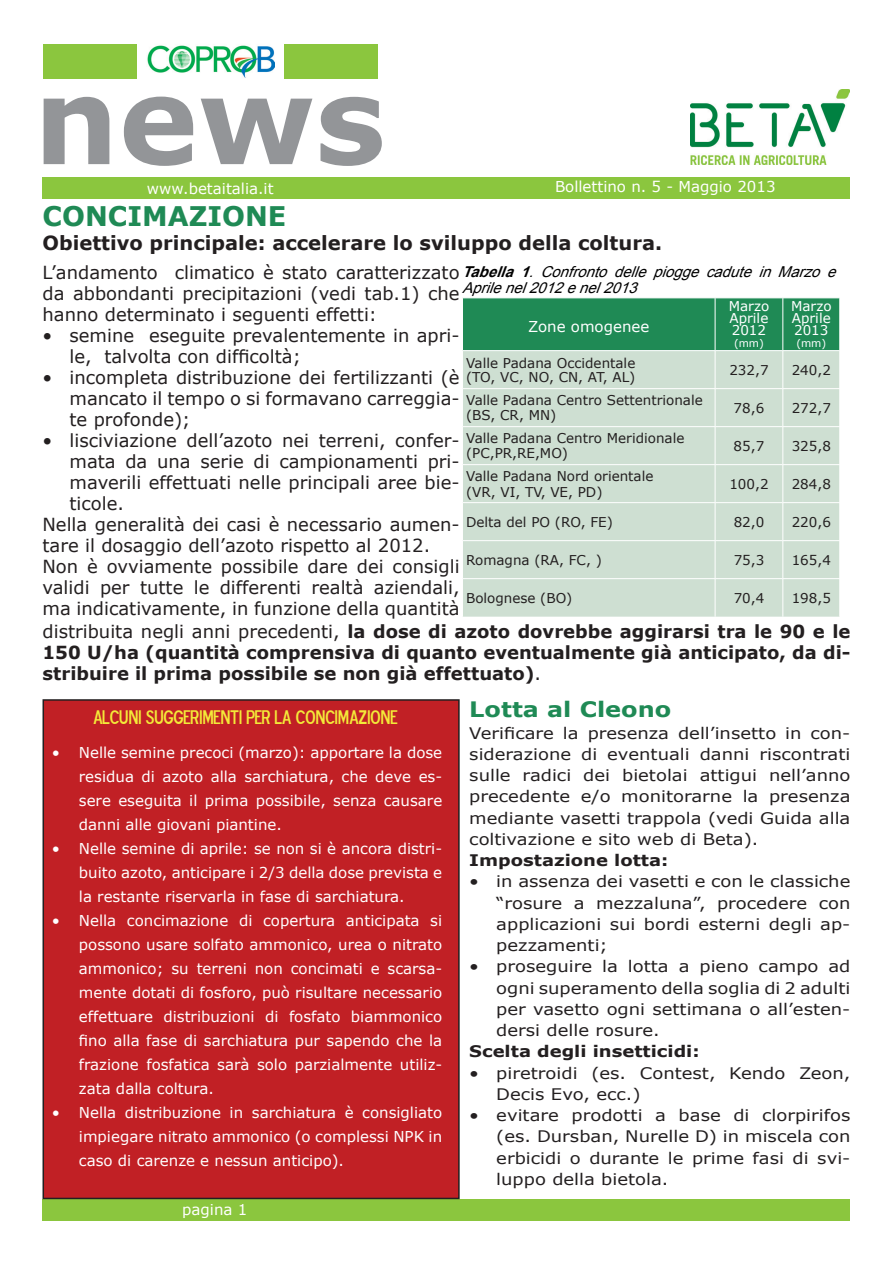
<style>
.page{position:relative;width:893px;height:1263px;background:#fff}
.page>*{position:absolute;margin:0;border:0;box-sizing:border-box;transform-origin:0 0}
.t1{font:700 119.4px "Verdana";color:#939598}
.t2{font:700 27px "Verdana";color:#1f8a55}
.t3{font:700 21.3px "Verdana";color:#1f8a55;scale:1.13 1}
.t4{font:700 19.5px "Verdana";color:#231f20}
.t5{font:19.5px "Blue Highway D Type";color:#f3ea39}
.t6{font:18px/21px "Verdana";color:#231f20;text-align:justify}
.t7{font:700 18px/21px "Verdana";color:#231f20;text-align:justify}
.t8{font:15.9px/21.3px "Verdana";color:#231f20;text-align:justify;scale:1.13 1}
.t9{font:700 15.9px "Verdana";color:#231f20;scale:1.13 1}
.t10{font:15px/24px "Verdana";color:#fff;text-align:justify}
.t11{font:italic 15px/16.5px "Arial";color:#000}
.t12{font:13.5px/15px "Verdana";color:#231f20}
.t13{font:13.5px/12px "Verdana";color:#fff;text-align:justify}
.t14{font:10.5px "Verdana";color:#fff}
.s1{font-weight:700}
.s2{font-weight:400}
</style>
<div class="page">
<div style="left:43px;top:44px;width:93px;height:34px;background:#8bc63e"></div>
<div style="left:284px;top:44px;width:94px;height:34px;background:#8bc63e"></div>
<img style="left:690px;top:90px;width:159px;height:74px">
<img style="left:147px;top:45px;width:127px;height:33px">
<div style="left:43px;top:177px;width:807px;height:21px;background:#8bc63e"></div>
<div style="left:43px;top:1199px;width:807px;height:21px;background:#8bc63e"></div>
<div style="left:463px;top:299px;width:376px;height:51px;background:#1f8a55"></div>
<div style="left:463px;top:351px;width:376px;height:266px;background:#cedfd2"></div>
<hr style="left:715px;top:351px;width:1px;height:37px;background:#fff">
<hr style="left:783px;top:351px;width:1px;height:37px;background:#fff">
<hr style="left:462px;top:388px;width:253px;height:1px;background:#fff">
<hr style="left:715px;top:388px;width:68px;height:1px;background:#fff">
<hr style="left:715px;top:389px;width:1px;height:37px;background:#fff">
<hr style="left:783px;top:388px;width:57px;height:1px;background:#fff">
<hr style="left:783px;top:389px;width:1px;height:37px;background:#fff">
<hr style="left:462px;top:426px;width:253px;height:1px;background:#fff">
<hr style="left:715px;top:426px;width:68px;height:1px;background:#fff">
<hr style="left:715px;top:427px;width:1px;height:37px;background:#fff">
<hr style="left:783px;top:426px;width:57px;height:1px;background:#fff">
<hr style="left:783px;top:427px;width:1px;height:37px;background:#fff">
<hr style="left:462px;top:464px;width:253px;height:1px;background:#fff">
<hr style="left:715px;top:464px;width:68px;height:1px;background:#fff">
<hr style="left:715px;top:465px;width:1px;height:37px;background:#fff">
<hr style="left:783px;top:464px;width:57px;height:1px;background:#fff">
<hr style="left:783px;top:465px;width:1px;height:37px;background:#fff">
<hr style="left:462px;top:502px;width:253px;height:1px;background:#fff">
<hr style="left:715px;top:502px;width:68px;height:1px;background:#fff">
<hr style="left:715px;top:503px;width:1px;height:37px;background:#fff">
<hr style="left:783px;top:502px;width:57px;height:1px;background:#fff">
<hr style="left:783px;top:503px;width:1px;height:37px;background:#fff">
<hr style="left:462px;top:540px;width:253px;height:1px;background:#fff">
<hr style="left:715px;top:540px;width:68px;height:1px;background:#fff">
<hr style="left:715px;top:541px;width:1px;height:37px;background:#fff">
<hr style="left:783px;top:540px;width:57px;height:1px;background:#fff">
<hr style="left:783px;top:541px;width:1px;height:37px;background:#fff">
<hr style="left:462px;top:578px;width:253px;height:1px;background:#fff">
<hr style="left:715px;top:578px;width:68px;height:1px;background:#fff">
<hr style="left:715px;top:579px;width:1px;height:38px;background:#fff">
<hr style="left:783px;top:578px;width:57px;height:1px;background:#fff">
<hr style="left:783px;top:579px;width:1px;height:38px;background:#fff">
<hr style="left:715px;top:298px;width:1px;height:52px;background:#fff">
<hr style="left:783px;top:298px;width:1px;height:52px;background:#fff">
<div style="left:43px;top:700px;width:416px;height:498px;background:#c12025"></div>
<div style="left:43px;top:699px;width:417px;height:500px;border:2px solid #231f20"></div>
<h1 class="t1" style="left:34px;top:36px;width:354px">news</h1>
<p class="t10" style="left:147px;top:176px;width:128px">www.betaitalia.it</p>
<p class="t10" style="left:551px;top:175px;width:230px">Bol ettino n. 1 - Gennaio 2013</p>
<p class="t10" style="left:555px;top:175px;width:222px">Bollettino n. 5 - Maggio 2013</p>
<h2 class="t2" style="left:43px;top:197px;width:245px">CONCIMAZIONE</h2>
<h3 class="t4" style="left:43px;top:229px;width:621px">Obiettivo principale: accelerare lo sviluppo della coltura.</h3>
<p class="t6" style="left:43px;top:261px;width:419px">L’andamento climatico è stato caratterizzato da abbondanti precipitazioni (vedi tab.1) che hanno determinato i seguenti effetti:</p>
<p class="t6" style="left:70px;top:324px;width:392px;text-indent:-27px">• semine eseguite prevalentemente in apri&shy;le, talvolta con difficoltà;</p>
<p class="t6" style="left:70px;top:366px;width:392px;text-indent:-27px">• incompleta distribuzione dei fertilizzanti (è mancato il tempo o si formavano carreggia&shy;te profonde);</p>
<p class="t6" style="left:43px;top:429px;width:419px">• lisciviazione dell’azoto nei terreni, confer-</p>
<p class="t6" style="left:70px;top:450px;width:392px">mata da una serie di campionamenti pri-</p>
<p class="t6" style="left:70px;top:471px;width:392px">maverili effettuati nelle principali aree bie-</p>
<p class="t6" style="left:70px;top:492px;width:56px">ticole.</p>
<p class="t6" style="left:43px;top:513px;width:419px">Nella generalità dei casi è necessario aumen-</p>
<p class="t6" style="left:43px;top:534px;width:389px">tare il dosaggio dell’azoto rispetto al 2012.</p>
<p class="t6" style="left:43px;top:555px;width:419px">Non è ovviamente possibile dare dei consigli</p>
<p class="t6" style="left:43px;top:576px;width:419px">validi per tutte le differenti realtà aziendali,</p>
<p class="t6" style="left:43px;top:597px;width:419px">ma indicativamente, in funzione della quantità</p>
<p class="t11" style="left:462px;top:263px;width:382px"><span class="s1">Tabella1</span>.ConfrontodellepioggecaduteinMarzoe<br>Aprilenel2012enel2013</p>
<p class="t13" style="left:729px;top:300px;width:42px">Marzo Aprile 2012</p>
<p class="t14" style="left:734px;top:336px;width:31px">(mm)</p>
<p class="t13" style="left:791px;top:300px;width:42px">Marzo Aprile 2013</p>
<p class="t14" style="left:796px;top:336px;width:31px">(mm)</p>
<p class="t10" style="left:528px;top:314px;width:123px">Zone omogenee</p>
<p class="t12" style="left:466px;top:356px;width:171px;line-height:13.5px">Valle Padana Occidentale (TO, VC, NO, CN, AT, AL)</p>
<p class="t12" style="left:729px;top:362px;width:41px">232,7</p>
<p class="t12" style="left:792px;top:362px;width:41px">240,2</p>
<p class="t12" style="left:466px;top:393px;width:238px">Valle Padana Centro Settentrionale (BS, CR, MN)</p>
<p class="t12" style="left:734px;top:400px;width:32px">78,6</p>
<p class="t12" style="left:792px;top:400px;width:41px">272,7</p>
<p class="t12" style="left:466px;top:431px;width:220px">Valle Padana Centro Meridionale (PC,PR,RE,MO)</p>
<p class="t12" style="left:734px;top:438px;width:32px">85,7</p>
<p class="t12" style="left:792px;top:438px;width:41px">325,8</p>
<p class="t12" style="left:466px;top:467px;width:189px;line-height:16.2px">Valle Padana Nord orientale (VR, VI, TV, VE, PD)</p>
<p class="t12" style="left:729px;top:476px;width:41px">100,2</p>
<p class="t12" style="left:792px;top:476px;width:41px">284,8</p>
<p class="t12" style="left:466px;top:514px;width:148px">Delta del PO (RO, FE)</p>
<p class="t12" style="left:734px;top:514px;width:32px">82,0</p>
<p class="t12" style="left:792px;top:514px;width:41px">220,6</p>
<p class="t12" style="left:466px;top:552px;width:137px">Romagna (RA, FC, )</p>
<p class="t12" style="left:734px;top:552px;width:32px">75,3</p>
<p class="t12" style="left:792px;top:552px;width:41px">165,4</p>
<p class="t12" style="left:466px;top:590px;width:108px">Bolognese (BO)</p>
<p class="t12" style="left:734px;top:590px;width:32px">70,4</p>
<p class="t12" style="left:792px;top:590px;width:41px">198,5</p>
<p class="t7" style="left:43px;top:621px;width:809px"><span class="s2">distribuita negli anni precedenti,</span> la dose di azoto dovrebbe aggirarsi tra le 90 e le 150 U/ha (quantità comprensiva di quanto eventualmente già anticipato, da di&shy;stribuire il prima possibile se non già effettuato)<span class="s2">.</span></p>
<h3 class="t5" style="left:93px;top:704px;width:306px">ALCUNI SUGGERIMENTI PER LA CONCIMAZIONE</h3>
<h3 class="t3" style="left:469px;top:695px;width:180px">Lotta al Cleono</h3>
<p class="t8" style="left:469px;top:722px;width:339px">Verificare la presenza dell’insetto in con&shy;siderazione di eventuali danni riscontrati sulle radici dei bietolai attigui nell’anno precedente e/o monitorarne la presenza mediante vasetti trappola (vedi Guida alla coltivazione e sito web di Beta).</p>
<p class="t9" style="left:469px;top:849px;width:178px">Impostazione lotta:</p>
<p class="t8" style="left:496px;top:871px;width:315px;text-indent:-27px">• in assenza dei vasetti e con le classiche “rosure a mezzaluna”, procedere con applicazioni sui bordi esterni degli ap&shy;pezzamenti;</p>
<p class="t8" style="left:496px;top:956px;width:315px;text-indent:-27px">• proseguire la lotta a pieno campo ad ogni superamento della soglia di 2 adulti per vasetto ogni settimana o all’esten&shy;dersi delle rosure.</p>
<p class="t9" style="left:469px;top:1040px;width:205px">Scelta degli insetticidi:</p>
<p class="t8" style="left:496px;top:1062px;width:315px;text-indent:-27px">• piretroidi (es. Contest, Kendo Zeon,<br>Decis Evo, ecc.)</p>
<p class="t8" style="left:496px;top:1104px;width:315px;text-indent:-27px">• evitare prodotti a base di clorpirifos (es. Dursban, Nurelle D) in miscela con erbicidi o durante le prime fasi di svi&shy;luppo della bietola.</p>
<p class="t10" style="left:79px;top:740px;width:365px;text-indent:-27px">• Nelle semine precoci (marzo): apportare la dose residua di azoto alla sarchiatura, che deve es&shy;sere eseguita il prima possibile, senza causare danni alle giovani piantine.</p>
<p class="t10" style="left:79px;top:836px;width:365px;text-indent:-27px">• Nelle semine di aprile: se non si è ancora distri&shy;buito azoto, anticipare i 2/3 della dose prevista e la restante riservarla in fase di sarchiatura.</p>
<p class="t10" style="left:79px;top:908px;width:365px;text-indent:-27px">• Nella concimazione di copertura anticipata si possono usare solfato ammonico, urea o nitrato ammonico; su terreni non concimati e scarsa&shy;mente dotati di fosforo, può risultare necessario effettuare distribuzioni di fosfato biammonico fino alla fase di sarchiatura pur sapendo che la frazione fosfatica sarà solo parzialmente utiliz&shy;zata dalla coltura.</p>
<p class="t10" style="left:79px;top:1100px;width:365px;text-indent:-27px">• Nella distribuzione in sarchiatura è consigliato impiegare nitrato ammonico (o complessi NPK in caso di carenze e nessun anticipo).</p>
<p class="t10" style="left:182px;top:1197px;width:67px">pagina 1</p>
</div>
